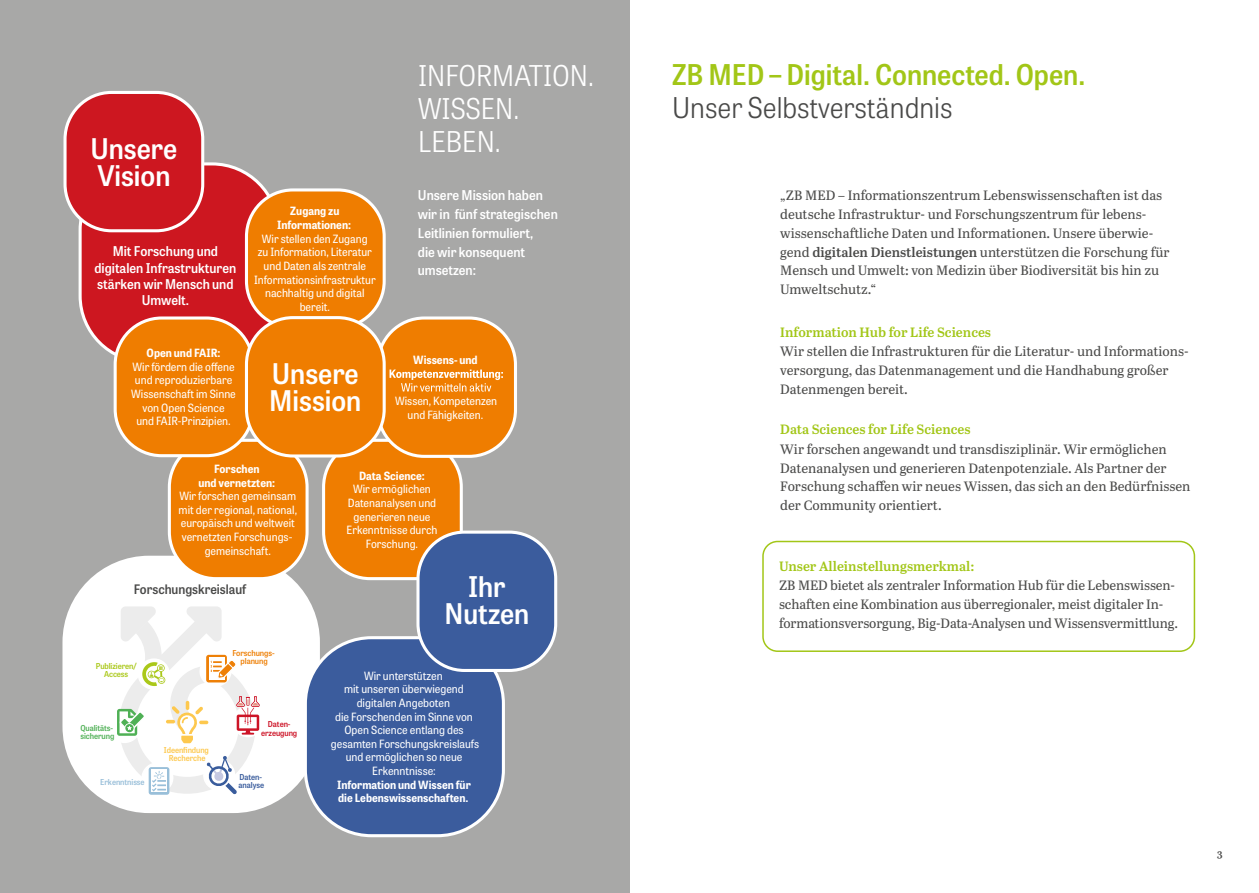
<style>
.page{position:relative;width:1259px;height:893px;background:#fff}
.page>*{position:absolute;margin:0;border:0;box-sizing:border-box;transform-origin:0 0}
.Headlines_H1_Headline_ZDF_grün{font:600 28.5px "Tablet Gothic Narrow";color:#a2c617}
.Headlines_H1_Claim{font:300 28.5px "Tablet Gothic Narrow";color:#fff}
.Headlines_H1_Subhead_ZDF_grau{font:300 28.5px "Tablet Gothic Narrow";color:#4a4a49}
.t1{font:600 28.35px/27px "Tablet Gothic Narrow";color:#fff}
.Copy_p_Fließtext_Abril_ZDF{font:13.5px/18.8px "Abril Text";color:#4a4a49}
.Copy_p_Einleitungstext_weiss{font:600 13.5px/18.8px "Tablet Gothic Narrow";color:#fff}
.Headlines_H2_Zwischenheadline_im_Fließte{font:600 13.5px "Abril Text";color:#a2c617}
.t2{font:600 13.05px "Tablet Gothic Narrow";color:#4a4a49}
.t3{font:11.4px/13.6px "Tablet Gothic Narrow";color:#fff;text-align:center}
.t4{font:700 11.4px/13.6px "Tablet Gothic Narrow";color:#fff;text-align:center}
.t5{font:600 10.5px "Abril Text";color:#4a4a49}
.t6{font:600 8.1px/8.4px "Tablet Gothic Narrow";letter-spacing:-.01em;color:#fdc84e;text-align:center}
.t7{font:600 8.1px/8.4px "Tablet Gothic Narrow";letter-spacing:-.01em;color:#4fb055}
.t8{font:600 8.1px/8.4px "Tablet Gothic Narrow";letter-spacing:-.01em;color:#ee8007;text-align:center}
.t9{font:600 8.1px/8.4px "Tablet Gothic Narrow";letter-spacing:-.01em;color:#aac819;text-align:center}
.t10{font:600 8.1px/8.4px "Tablet Gothic Narrow";letter-spacing:-.01em;color:#cd1427;text-align:center}
.t11{font:600 8.1px/8.4px "Tablet Gothic Narrow";letter-spacing:-.01em;color:#395c9c}
.t12{font:600 8.1px "Tablet Gothic Narrow";letter-spacing:-.01em;color:#99bfd9}
.s1{font-weight:600}
.s2{font-weight:700}
</style>
<div class="page">
<div style="left:0;top:0;width:629px;height:893px;background:#a8a8a7"></div>
<svg style="left:67px;top:558px;width:251px;height:253px;fill:#fff"></svg>
<svg style="left:108px;top:606px;width:157px;height:194px"></svg>
<div style="left:62px;top:556px;width:258px;height:257px;border:4px solid #fff;border-radius:85px"></div>
<div style="left:80px;top:164px;width:198px;height:198px;background:#cd1720;border-radius:66px"></div>
<div style="left:169px;top:440px;width:138px;height:139px;background:#ef7d00;border-radius:47px"></div>
<div style="left:168px;top:439px;width:141px;height:141px;border:3px solid #fff;border-radius:47px"></div>
<div style="left:323px;top:440px;width:138px;height:139px;background:#ef7d00;border-radius:47px"></div>
<div style="left:322px;top:439px;width:141px;height:141px;border:3px solid #fff;border-radius:47px"></div>
<div style="left:246px;top:190px;width:138px;height:138px;background:#ef7d00;border-radius:46px"></div>
<div style="left:245px;top:188px;width:141px;height:141px;border:3px solid #fff;border-radius:46px"></div>
<div style="left:115px;top:318px;width:138px;height:138px;background:#ef7d00;border-radius:46px"></div>
<div style="left:114px;top:316px;width:140px;height:141px;border:3px solid #fff;border-radius:46px"></div>
<div style="left:378px;top:318px;width:137px;height:138px;background:#ef7d00;border-radius:47px"></div>
<svg style="left:389px;top:369px;width:114px;height:23px"></svg>
<div style="left:376px;top:316px;width:141px;height:142px;border:3px solid #fff;border-radius:47px"></div>
<div style="left:246px;top:318px;width:138px;height:138px;background:#ef7d00;border-radius:47px"></div>
<div style="left:245px;top:316px;width:141px;height:141px;border:3px solid #fff;border-radius:47px"></div>
<div style="left:65px;top:92px;width:138px;height:139px;background:#cd1720;border-radius:47px"></div>
<div style="left:63px;top:91px;width:141px;height:141px;border:3px solid #fff;border-radius:47px"></div>
<div style="left:305px;top:638px;width:198px;height:198px;background:#3b5c9d;border-radius:66px"></div>
<div style="left:304px;top:636px;width:201px;height:201px;border:3px solid #fff;border-radius:66px"></div>
<div style="left:418px;top:532px;width:138px;height:138px;background:#3b5c9d;border-radius:47px"></div>
<div style="left:416px;top:531px;width:141px;height:141px;border:3px solid #fff;border-radius:47px"></div>
<div style="left:762px;top:541px;width:433px;height:111px;border:2px solid #a2c617;border-radius:15px"></div>
<h1 class="Headlines_H1_Headline_ZDF_grün" style="left:672px;top:55px;width:415px">ZB MED – Digital. Connected. Open.</h1>
<h1 class="Headlines_H1_Subhead_ZDF_grau" style="left:672px;top:89px;width:282px">Unser Selbstverständnis</h1>
<h1 class="Headlines_H1_Claim" style="left:418px;top:57px;width:177px">INFORMATION.</h1>
<h1 class="Headlines_H1_Claim" style="left:418px;top:90px;width:103px">WISSEN.</h1>
<h1 class="Headlines_H1_Claim" style="left:418px;top:123px;width:84px">LEBEN.</h1>
<p class="Copy_p_Einleitungstext_weiss" style="left:418px;top:185px;width:141px">Unsere Mission haben wir in fünf strategischen<br>Leitlinien formuliert,<br>die wir konsequent umsetzen:</p>
<p class="Copy_p_Fließtext_Abril_ZDF" style="left:780px;top:186px;width:391px">„ZB MED – Informationszentrum Lebenswissenschaften ist das deutsche Infrastruktur- und Forschungszentrum für lebens&shy;wissenschaftliche Daten und Informationen. Unsere überwie&shy;gend <span class="s1">digitalen Dienstleistungen</span> unterstützen die Forschung für Mensch und Umwelt: von Medizin über Biodiversität bis hin zu Umweltschutz.“</p>
<h2 class="Headlines_H2_Zwischenheadline_im_Fließte" style="left:780px;top:322px;width:212px">Information Hub for Life Sciences</h2>
<p class="Copy_p_Fließtext_Abril_ZDF" style="left:780px;top:342px;width:410px">Wir stellen die Infrastrukturen für die Literatur- und Informations&shy;versorgung, das Datenmanagement und die Handhabung großer<br>Datenmengen bereit.</p>
<h2 class="Headlines_H2_Zwischenheadline_im_Fließte" style="left:780px;top:420px;width:192px">Data Sciences for Life Sciences</h2>
<p class="Copy_p_Fließtext_Abril_ZDF" style="left:780px;top:439px;width:412px">Wir forschen angewandt und transdisziplinär. Wir ermöglichen Datenanalysen und generieren Datenpotenziale. Als Partner der Forschung schaffen wir neues Wissen, das sich an den Bedürfnissen der Community orientiert.</p>
<p class="t1" style="left:90px;top:134px;width:88px">Unsere<br>Vision</p>
<p class="t3" style="left:254px;top:204px;width:123px"><span class="s2">Zugang zu<br>Informationen:<br></span>Wir stellen den Zugang<br>zu Information, Literatur und Daten als zentrale<br>Informationsinfrastruktur nachhaltig und digital bereit.</p>
<p class="Copy_p_Einleitungstext_weiss" style="left:95px;top:243px;width:143px;line-height:16.2px;text-align:center">Mit Forschung und digitalen Infrastrukturen stärken wir Mensch und<br>Umwelt.</p>
<p class="t3" style="left:131px;top:346px;width:106px"><span class="s2">Open und FAIR:<br></span>Wir fördern die offene und reproduzierbare<br>Wissenschaft im Sinne von Open Science<br>und FAIR-Prinzipien.</p>
<p class="t4" style="left:413px;top:353px;width:66px">Wissens- und</p>
<p class="t1" style="left:269px;top:359px;width:94px">Unsere<br>Mission</p>
<p class="t3" style="left:395px;top:394px;width:104px">Wissen, Kompetenzen und Fähigkeiten.</p>
<p class="t4" style="left:198px;top:462px;width:78px">Forschen<br>und vernetzten:</p>
<p class="t3" style="left:346px;top:468px;width:92px"><span class="s2">Data Science:<br></span>Wir ermöglichen<br>Datenanalysen und generieren neue<br>Erkenntnisse durch<br>Forschung.</p>
<p class="t3" style="left:179px;top:489px;width:120px">Wir forschen gemeinsam mit der regional, national, europäisch und weltweit vernetzten Forschungs&shy;gemeinschaft.</p>
<p class="t2" style="left:134px;top:581px;width:114px">Forschungskreislauf</p>
<p class="t9" style="left:96px;top:662px;width:42px">Publizieren/<br>Access</p>
<p class="t7" style="left:80px;top:723px;width:35px">Qualitäts&shy;sicherung</p>
<p class="t12" style="left:100px;top:776px;width:46px">Erkenntnisse</p>
<p class="t6" style="left:164px;top:745px;width:46px">Ideenfindung<br>Recherche</p>
<p class="t8" style="left:232px;top:648px;width:44px">Forschungs&shy;planung</p>
<p class="t10" style="left:261px;top:720px;width:38px">Daten&shy;erzeugung</p>
<p class="t11" style="left:239px;top:773px;width:27px">Daten&shy;analyse</p>
<p class="t1" style="left:444px;top:572px;width:86px;text-align:center">Ihr<br>Nutzen</p>
<p class="t3" style="left:331px;top:668px;width:150px">Wir unterstützen<br>mit unseren überwiegend digitalen Angeboten<br>die Forschenden im Sinne von<br>Open Science entlang des gesamten Forschungskreislaufs und ermöglichen so neue<br>Erkenntnisse:<br><span class="s2">Information und Wissen für die Lebenswissenschaften.</span></p>
<p class="Headlines_H2_Zwischenheadline_im_Fließte" style="left:779px;top:556px;width:197px">Unser Alleinstellungsmerkmal:</p>
<p class="Copy_p_Fließtext_Abril_ZDF" style="left:779px;top:576px;width:400px">ZB MED bietet als zentraler Information Hub für die Lebenswissen-- schaften eine Kombination aus überregionaler, meist digitaler In&shy;formationsversorgung, Big-Data-Analysen und Wissensvermittlung.</p>
<p class="t5" style="left:1217px;top:846px;width:7px">3</p>
</div>
